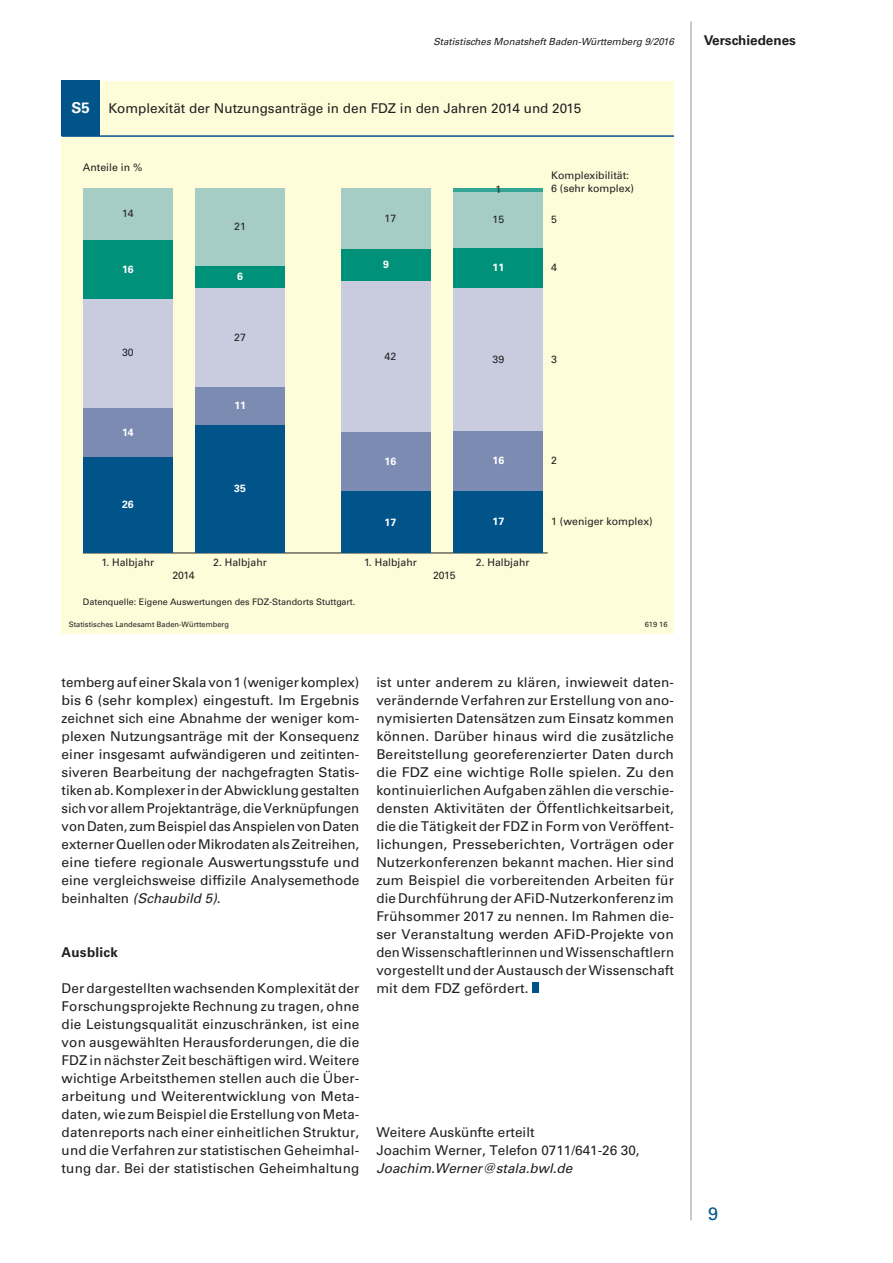
<style>
.page{position:relative;width:893px;height:1263px;background:#fff}
.page>*{position:absolute;margin:0;border:0;box-sizing:border-box;transform-origin:0 0}
.t1{font:18px "Univers";color:#01548a}
.t2{font:13.5px/18px "Univers";color:#231f20;text-align:justify}
.t3{font:italic 13.5px "Univers";color:#231f20}
.t4{font:700 13.5px "Univers";color:#231f20}
.t5{font:700 13.5px "Univers";letter-spacing:.02em;color:#231f20}
.t6{font:10.5px "Univers";color:#231f20}
.t7{font:700 10.5px "Univers";color:#fff}
.t8{font:italic 9.75px "Univers";color:#231f20}
.t9{font:9px "Univers";color:#231f20}
.t10{font:7.5px "Univers";color:#231f20}
.s1{font-weight:700;font-size:15px;color:#fff}
.s2{font-style:italic}
</style>
<div class="page">
<hr style="left:691px;top:21px;width:1px;height:1199px;background:#939598">
<div style="left:532px;top:983px;width:7px;height:10px;background:#01548a"></div>
<div style="left:62px;top:81px;width:612px;height:553px;background:#fffcda"></div>
<div style="left:62px;top:81px;width:38px;height:55px;background:#01548a"></div>
<hr style="left:62px;top:135px;width:612px;height:2px;background:#01548a">
<hr style="left:83px;top:552px;width:465px;height:1px;background:#231f20">
<hr style="left:453px;top:188px;width:90px;height:4px;background:#34a495">
<div style="left:83px;top:188px;width:90px;height:52px;background:#a6ccc6"></div>
<div style="left:195px;top:188px;width:90px;height:78px;background:#a6ccc6"></div>
<div style="left:341px;top:188px;width:90px;height:61px;background:#a6ccc6"></div>
<div style="left:453px;top:192px;width:90px;height:56px;background:#a6ccc6"></div>
<div style="left:83px;top:240px;width:90px;height:59px;background:#00917b"></div>
<div style="left:195px;top:266px;width:90px;height:23px;background:#00917b"></div>
<div style="left:341px;top:249px;width:90px;height:32px;background:#00917b"></div>
<div style="left:453px;top:248px;width:90px;height:40px;background:#00917b"></div>
<div style="left:83px;top:299px;width:90px;height:108px;background:#c8ccde"></div>
<div style="left:195px;top:289px;width:90px;height:98px;background:#c8ccde"></div>
<div style="left:341px;top:281px;width:90px;height:152px;background:#c8ccde"></div>
<div style="left:453px;top:288px;width:90px;height:143px;background:#c8ccde"></div>
<div style="left:83px;top:407px;width:90px;height:50px;background:#7c8bb1"></div>
<div style="left:195px;top:387px;width:90px;height:38px;background:#7c8bb1"></div>
<div style="left:341px;top:433px;width:90px;height:59px;background:#7c8bb1"></div>
<div style="left:453px;top:431px;width:90px;height:60px;background:#7c8bb1"></div>
<div style="left:83px;top:457px;width:90px;height:96px;background:#01548a"></div>
<div style="left:195px;top:425px;width:90px;height:128px;background:#01548a"></div>
<div style="left:341px;top:492px;width:90px;height:61px;background:#01548a"></div>
<div style="left:453px;top:491px;width:90px;height:62px;background:#01548a"></div>
<p class="t8" style="left:433px;top:35px;width:242px">Statistisches Monatsheft Baden-Württemberg 9/2016</p>
<p class="t4" style="left:704px;top:32px;width:94px">Verschiedenes</p>
<p class="t2" style="left:72px;top:99px;width:511px"><span class="s1">S5</span> Komplexität der Nutzungsanträge in den FDZ in den Jahren 2014 und 2015</p>
<p class="t6" style="left:83px;top:161px;width:61px">Anteile in %</p>
<p class="t6" style="left:122px;top:207px;width:13px">14</p>
<p class="t7" style="left:122px;top:263px;width:13px">16</p>
<p class="t6" style="left:122px;top:346px;width:13px">30</p>
<p class="t7" style="left:122px;top:426px;width:13px">14</p>
<p class="t7" style="left:122px;top:499px;width:13px">26</p>
<p class="t6" style="left:234px;top:220px;width:13px">21</p>
<p class="t7" style="left:237px;top:271px;width:7px">6</p>
<p class="t6" style="left:234px;top:331px;width:13px">27</p>
<p class="t7" style="left:234px;top:399px;width:13px">11</p>
<p class="t7" style="left:234px;top:482px;width:13px">35</p>
<p class="t6" style="left:495px;top:183px;width:7px">1</p>
<p class="t6" style="left:385px;top:212px;width:13px">17</p>
<p class="t6" style="left:493px;top:213px;width:13px">15</p>
<p class="t7" style="left:383px;top:259px;width:7px">9</p>
<p class="t7" style="left:493px;top:261px;width:13px">11</p>
<p class="t6" style="left:385px;top:350px;width:13px">42</p>
<p class="t6" style="left:493px;top:353px;width:13px">39</p>
<p class="t7" style="left:385px;top:455px;width:13px">16</p>
<p class="t7" style="left:493px;top:454px;width:13px">16</p>
<p class="t7" style="left:385px;top:516px;width:13px">17</p>
<p class="t7" style="left:493px;top:515px;width:13px">17</p>
<p class="t6" style="left:102px;top:556px;width:54px">1. Halbjahr</p>
<p class="t6" style="left:213px;top:556px;width:55px">2. Halbjahr</p>
<p class="t6" style="left:364px;top:556px;width:54px">1. Halbjahr</p>
<p class="t6" style="left:476px;top:556px;width:55px">2. Halbjahr</p>
<p class="t6" style="left:172px;top:569px;width:24px">2014</p>
<p class="t6" style="left:433px;top:569px;width:24px">2015</p>
<p class="t9" style="left:83px;top:596px;width:274px">Datenquelle: Eigene Auswertungen des FDZ-Standorts Stuttgart.</p>
<p class="t6" style="left:551px;top:169px;width:79px">Komplexibilität:</p>
<p class="t6" style="left:551px;top:182px;width:84px">6 (sehr komplex)</p>
<p class="t6" style="left:551px;top:213px;width:7px">5</p>
<p class="t6" style="left:551px;top:261px;width:7px">4</p>
<p class="t6" style="left:551px;top:353px;width:7px">3</p>
<p class="t6" style="left:551px;top:454px;width:7px">2</p>
<p class="t6" style="left:551px;top:515px;width:103px">1 (weniger komplex)</p>
<p class="t10" style="left:69px;top:620px;width:162px">Statistisches Landesamt Baden-Württemberg</p>
<p class="t10" style="left:645px;top:620px;width:24px">619 16</p>
<p class="t2" style="left:62px;top:673px;width:299px">temberg auf einer Skala von 1 (weniger komplex) bis 6 (sehr komplex) eingestuft. Im Ergebnis zeichnet sich eine Abnahme der weniger kom&shy;plexen Nutzungsanträge mit der Konsequenz einer insgesamt aufwändigeren und zeitinten&shy;siveren Bearbeitung der nachgefragten Statis&shy;tiken ab. Komplexer in der Abwicklung gestalten sich vor allem Projektanträge, die Verknüpfungen von Daten, zum Beispiel das Anspielen von Daten externer Quellen oder Mikrodaten als Zeitreihen, eine tiefere regionale Auswertungsstufe und eine vergleichsweise diffizile Analysemethode beinhalten <span class="s2">(Schaubild 5).</span></p>
<p class="t5" style="left:62px;top:944px;width:58px">Ausblick</p>
<p class="t2" style="left:62px;top:979px;width:299px">Der dargestellten wachsenden Komplexität der Forschungsprojekte Rechnung zu tragen, ohne die Leistungsqualität einzuschränken, ist eine von ausgewählten Herausforderungen, die die FDZ in nächster Zeit beschäftigen wird. Weitere wichtige Arbeitsthemen stellen auch die Über&shy;arbeitung und Weiterentwicklung von Meta&shy;daten, wie zum Beispiel die Erstellung von Meta&shy;datenreports nach einer einheitlichen Struktur, und die Verfahren zur statistischen Geheimhal&shy;tung dar. Bei der statistischen Geheimhaltung</p>
<p class="t2" style="left:376px;top:673px;width:299px">ist unter anderem zu klären, inwieweit daten&shy;verändernde Verfahren zur Erstellung von ano&shy;nymisierten Datensätzen zum Einsatz kommen können. Darüber hinaus wird die zusätzliche Bereitstellung georeferenzierter Daten durch die FDZ eine wichtige Rolle spielen. Zu den kontinuierlichen Aufgaben zählen die verschie&shy;densten Aktivitäten der Öffentlichkeitsarbeit, die die Tätigkeit der FDZ in Form von Veröffent&shy;lichungen, Presseberichten, Vorträgen oder Nutzerkonferenzen bekannt machen. Hier sind zum Beispiel die vorbereitenden Arbeiten für die Durchführung der AFiD-Nutzerkonferenz im Frühsommer 2017 zu nennen. Im Rahmen die&shy;ser Veranstaltung werden AFiD-Projekte von den Wissenschaftlerinnen und Wissenschaftlern vorgestellt und der Austausch der Wissenschaft mit dem FDZ gefördert.</p>
<p class="t2" style="left:376px;top:1123px;width:265px">Weitere Auskünfte erteilt<br>Joachim Werner, Telefon 0711/641-26 30,</p>
<p class="t3" style="left:376px;top:1160px;width:197px">Joachim.Werner@stala.bwl.de</p>
<h1 class="t1" style="left:708px;top:1203px;width:12px">9</h1>
</div>
